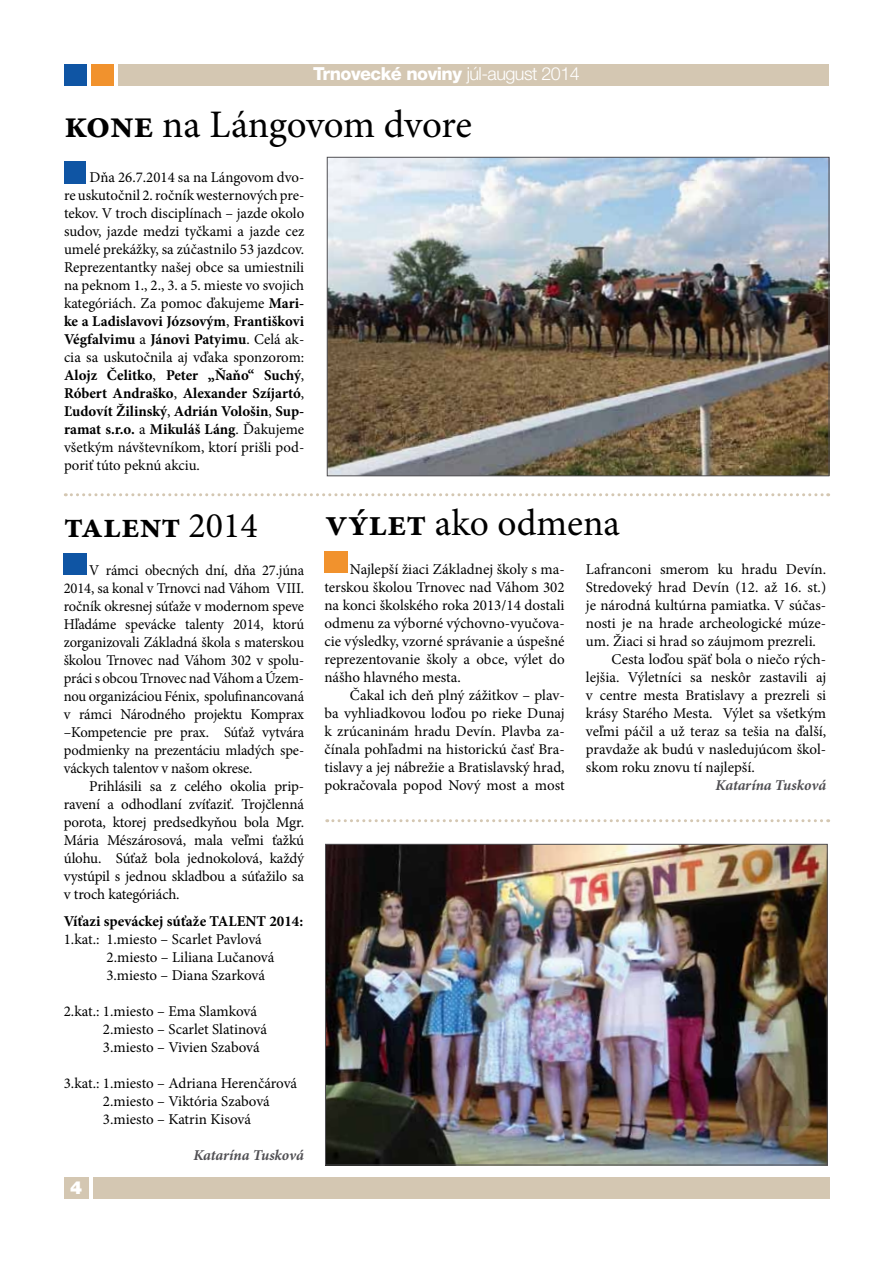
<style>
.page{position:relative;width:893px;height:1263px;background:#fff}
.page>*{position:absolute;margin:0;border:0;box-sizing:border-box;transform-origin:0 0}
.t1{font:39px "Minion Pro";letter-spacing:-.01em;color:#000}
.t2{font:37.5px "Minion Pro";color:#000}
.t3{font:700 36px "Minion Pro";color:#000}
.t4{font:800 18px "Helvetica Neue LT Pro";letter-spacing:-.03em;color:#fff}
.t5{font:900 18px "Helvetica Neue LT Pro";color:#fff}
.t6{font:15px/18px "Minion Pro";letter-spacing:-.005em;color:#000}
.t7{font:700 15px "Minion Pro";color:#000}
.t8{font:italic 700 15px "Minion Pro";letter-spacing:-.005em;color:#504f53}
.s1{font-weight:300}
.s2{font-weight:700}
.s3{font-weight:400}
</style>
<div class="page">
<div style="left:64px;top:1177px;width:24px;height:22px;background:#d4c7b2"></div>
<div style="left:93px;top:1177px;width:736px;height:22px;background:#d4c7b2"></div>
<div style="left:64px;top:64px;width:22px;height:22px;background:#0f55a4"></div>
<div style="left:92px;top:64px;width:22px;height:22px;background:#f1922d"></div>
<div style="left:118px;top:64px;width:711px;height:22px;background:#d4c7b2"></div>
<div style="left:64px;top:162px;width:22px;height:22px;background:#0f55a4"></div>
<img style="left:329px;top:159px;width:498px;height:315px">
<div style="left:327px;top:157px;width:502px;height:319px;border:1px solid #504f53"></div>
<div style="left:324px;top:551px;width:24px;height:22px;background:#f1922d"></div>
<svg style="left:65px;top:493px;width:764px;height:3px"></svg>
<svg style="left:327px;top:819px;width:502px;height:3px"></svg>
<img style="left:327px;top:846px;width:498px;height:317px">
<div style="left:325px;top:844px;width:502px;height:321px;border:1px solid #504f53"></div>
<div style="left:64px;top:553px;width:23px;height:22px;background:#0f55a4"></div>
<p class="t4" style="left:313px;top:63px;width:268px">Trnovecké noviny <span class="s1">júl-august 2014</span></p>
<p class="t1" style="left:64px;top:98px;width:409px"><span class="s2">kone</span> na Lángovom dvore</p>
<p class="t6" style="left:64px;top:168px;width:242px;text-align:justify;text-indent:26px">Dňa 26.7.2014 sa na Lángovom dvo&shy;re uskutočnil 2. ročník westernových pre&shy;tekov. V troch disciplínach – jazde okolo sudov, jazde medzi tyčkami a jazde cez umelé prekážky, sa zúčastnilo 53 jazdcov.<br>Reprezentantky našej obce sa umiestnili na peknom 1., 2., 3. a 5. mieste vo svojich kategóriách. Za pomoc ďakujeme <span class="s2">Mari&shy;ke a Ladislavovi Józsovým</span>, <span class="s2">Františkovi Végfalvimu</span> a <span class="s2">Jánovi Patyimu</span>. Celá ak&shy;cia sa uskutočnila aj vďaka sponzorom:<br><span class="s2">Alojz Čelitko</span>, <span class="s2">Peter „Ňaňo“ Suchý</span>, <span class="s2">Róbert Andraško</span>, <span class="s2">Alexander Szíjartó</span>, <span class="s2">Ľudovít Žilinský</span>, <span class="s2">Adrián Vološin</span>, <span class="s2">Sup&shy;ramat s.r.o.</span> a <span class="s2">Mikuláš Láng</span>. Ďakujeme všetkým návštevníkom, ktorí prišli pod&shy;poriť túto peknú akciu.</p>
<p class="t3" style="left:64px;top:500px;width:195px">talent <span class="s3">2014</span></p>
<p class="t2" style="left:325px;top:498px;width:296px"><span class="s2">výlet</span> ako odmena</p>
<p class="t6" style="left:89px;top:561px;width:216px">V rámci obecných dní, dňa 27.júna</p>
<p class="t6" style="left:64px;top:579px;width:242px">2014, sa konal v Trnovci nad Váhom VIII.</p>
<p class="t6" style="left:64px;top:597px;width:242px">ročník okresnej súťaže v modernom speve</p>
<p class="t6" style="left:64px;top:615px;width:242px">Hľadáme spevácke talenty 2014, ktorú</p>
<p class="t6" style="left:64px;top:633px;width:242px">zorganizovali Základná škola s materskou</p>
<p class="t6" style="left:64px;top:651px;width:242px">školou Trnovec nad Váhom 302 v spolu-</p>
<p class="t6" style="left:64px;top:669px;width:242px">práci s obcou Trnovec nad Váhom a Územ-</p>
<p class="t6" style="left:64px;top:687px;width:242px">nou organizáciou Fénix, spolufinancovaná</p>
<p class="t6" style="left:64px;top:705px;width:242px">v rámci Národného projektu Komprax</p>
<p class="t6" style="left:64px;top:723px;width:242px">–Kompetencie pre prax. Súťaž vytvára</p>
<p class="t6" style="left:64px;top:741px;width:242px">podmienky na prezentáciu mladých spe-</p>
<p class="t6" style="left:64px;top:759px;width:190px">váckych talentov v našom okrese.</p>
<p class="t6" style="left:89px;top:777px;width:216px">Prihlásili sa z celého okolia prip-</p>
<p class="t6" style="left:64px;top:795px;width:242px">ravení a odhodlaní zvíťaziť. Trojčlenná</p>
<p class="t6" style="left:64px;top:813px;width:242px">porota, ktorej predsedkyňou bola Mgr.</p>
<p class="t6" style="left:64px;top:831px;width:242px">Mária Mészárosová, mala veľmi ťažkú</p>
<p class="t6" style="left:64px;top:849px;width:242px">úlohu. Súťaž bola jednokolová, každý</p>
<p class="t6" style="left:64px;top:867px;width:242px">vystúpil s jednou skladbou a súťažilo sa</p>
<p class="t6" style="left:64px;top:885px;width:117px">v troch kategóriách.</p>
<p class="t7" style="left:64px;top:910px;width:241px">Víťazi speváckej súťaže TALENT 2014:</p>
<p class="t6" style="left:64px;top:930px;width:200px">1.kat.: 1.miesto – Scarlet Pavlová</p>
<p class="t6" style="left:107px;top:948px;width:169px">2.miesto – Liliana Lučanová</p>
<p class="t6" style="left:106px;top:966px;width:160px">3.miesto – Diana Szarková</p>
<p class="t6" style="left:103px;top:1002px;width:166px;text-indent:-39px">2.kat.: 1.miesto – Ema Slamková<br>2.miesto – Scarlet Slatinová<br>3.miesto – Vivien Szabová</p>
<p class="t6" style="left:103px;top:1074px;width:196px;text-indent:-39px">3.kat.: 1.miesto – Adriana Herenčárová<br>2.miesto – Viktória Szabová<br>3.miesto – Katrin Kisová</p>
<p class="t8" style="left:193px;top:1144px;width:112px">Katarína Tusková</p>
<p class="t5" style="left:70px;top:1177px;width:14px">4</p>
<p class="t6" style="left:350px;top:560px;width:216px">Najlepší žiaci Základnej školy s ma-</p>
<p class="t6" style="left:324px;top:578px;width:242px">terskou školou Trnovec nad Váhom 302</p>
<p class="t6" style="left:324px;top:596px;width:242px">na konci školského roka 2013/14 dostali</p>
<p class="t6" style="left:324px;top:614px;width:242px">odmenu za výborné výchovno-vyučova-</p>
<p class="t6" style="left:324px;top:632px;width:242px">cie výsledky, vzorné správanie a úspešné</p>
<p class="t6" style="left:324px;top:650px;width:242px">reprezentovanie školy a obce, výlet do</p>
<p class="t6" style="left:324px;top:668px;width:138px">nášho hlavného mesta.</p>
<p class="t6" style="left:350px;top:686px;width:216px">Čakal ich deň plný zážitkov – plav-</p>
<p class="t6" style="left:324px;top:704px;width:242px">ba vyhliadkovou loďou po rieke Dunaj</p>
<p class="t6" style="left:324px;top:722px;width:242px">k zrúcaninám hradu Devín. Plavba za-</p>
<p class="t6" style="left:324px;top:740px;width:242px">čínala pohľadmi na historickú časť Bra-</p>
<p class="t6" style="left:324px;top:758px;width:242px">tislavy a jej nábrežie a Bratislavský hrad,</p>
<p class="t6" style="left:324px;top:776px;width:242px">pokračovala popod Nový most a most</p>
<p class="t6" style="left:586px;top:560px;width:242px">Lafranconi smerom ku hradu Devín.</p>
<p class="t6" style="left:586px;top:578px;width:242px">Stredoveký hrad Devín (12. až 16. st.)</p>
<p class="t6" style="left:586px;top:596px;width:242px">je národná kultúrna pamiatka. V súčas-</p>
<p class="t6" style="left:586px;top:614px;width:242px">nosti je na hrade archeologické múze-</p>
<p class="t6" style="left:586px;top:632px;width:232px">um. Žiaci si hrad so záujmom prezreli.</p>
<p class="t6" style="left:611px;top:650px;width:216px">Cesta loďou späť bola o niečo rých-</p>
<p class="t6" style="left:586px;top:668px;width:242px">lejšia. Výletníci sa neskôr zastavili aj</p>
<p class="t6" style="left:586px;top:686px;width:242px">v centre mesta Bratislavy a prezreli si</p>
<p class="t6" style="left:586px;top:704px;width:242px">krásy Starého Mesta. Výlet sa všetkým</p>
<p class="t6" style="left:586px;top:722px;width:242px">veľmi páčil a už teraz sa tešia na ďalší,</p>
<p class="t6" style="left:586px;top:740px;width:242px">pravdaže ak budú v nasledujúcom škol-</p>
<p class="t6" style="left:586px;top:758px;width:170px">skom roku znovu tí najlepší.</p>
<p class="t8" style="left:715px;top:774px;width:112px">Katarína Tusková</p>
</div>
